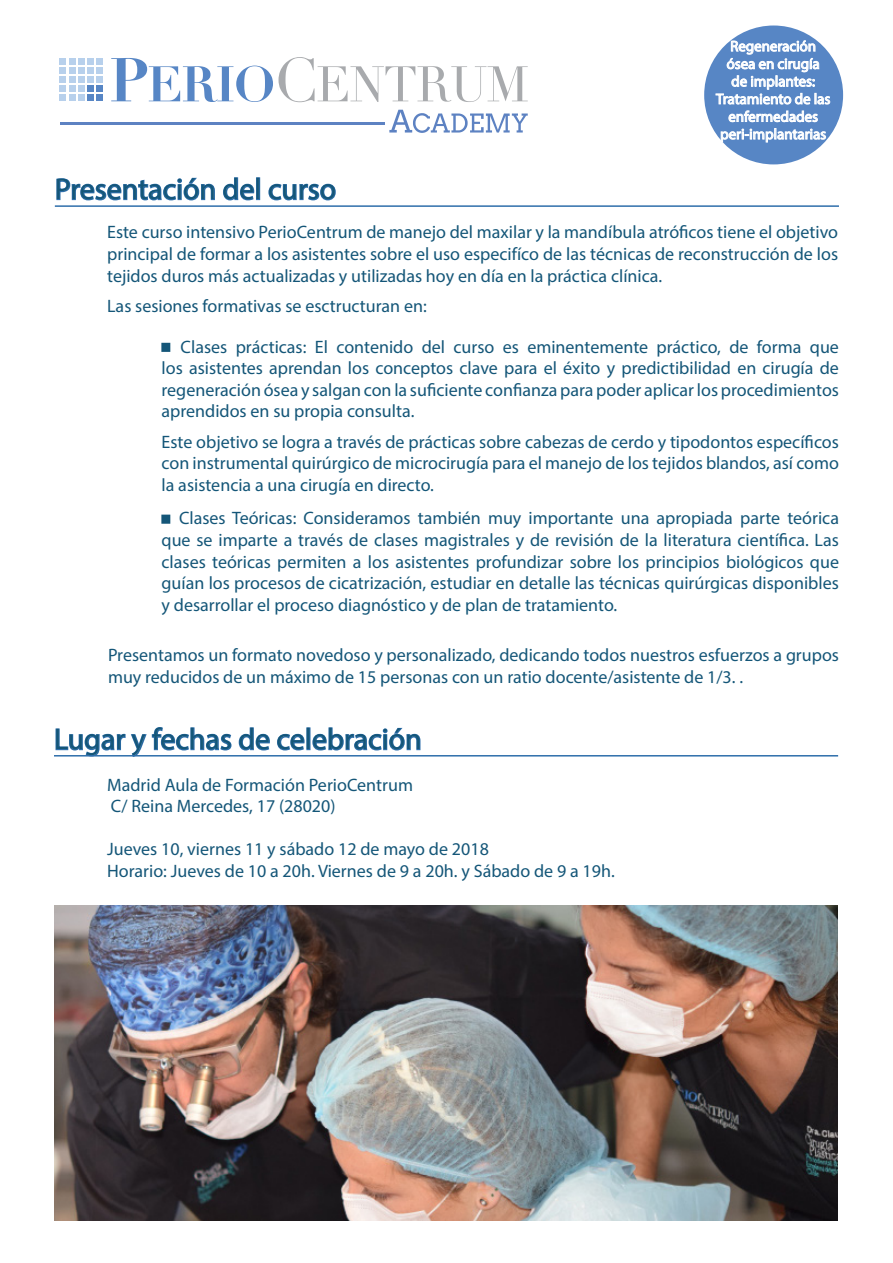
<style>
.page{position:relative;width:893px;height:1263px;background:#fff}
.page>*{position:absolute;margin:0;border:0;box-sizing:border-box;transform-origin:0 0}
.t1{font:30px "Myriad Pro";color:#145678}
.t2{font:18px/21.6px "Myriad Pro";color:#145678;text-align:justify}
.t3{font:14.85px/17.5px "Myriad Pro";color:#fff;text-align:center}
.s1{font-family:"Minion Pro";font-size:21px}
</style>
<div class="page">
<div style="left:704px;top:26px;width:139px;height:138px;background:#5786c5;border-radius:50%"></div>
<svg style="left:716px;top:40px;width:114px;height:102px"></svg>
<svg style="left:111px;top:57px;width:417px;height:45px"></svg>
<div style="left:96px;top:58px;width:7px;height:6px;background:#b7d0ec"></div>
<div style="left:96px;top:67px;width:7px;height:7px;background:#b7d0ec"></div>
<div style="left:87px;top:58px;width:7px;height:6px;background:#b7d0ec"></div>
<div style="left:87px;top:67px;width:7px;height:7px;background:#b7d0ec"></div>
<div style="left:96px;top:76px;width:7px;height:7px;background:#b7d0ec"></div>
<div style="left:96px;top:85px;width:7px;height:7px;background:#5786c5"></div>
<div style="left:87px;top:76px;width:7px;height:7px;background:#b7d0ec"></div>
<div style="left:87px;top:85px;width:7px;height:7px;background:#5786c5"></div>
<div style="left:96px;top:95px;width:7px;height:6px;background:#5786c5"></div>
<div style="left:87px;top:95px;width:7px;height:6px;background:#5786c5"></div>
<div style="left:78px;top:58px;width:7px;height:6px;background:#b7d0ec"></div>
<div style="left:78px;top:67px;width:7px;height:7px;background:#b7d0ec"></div>
<div style="left:69px;top:58px;width:7px;height:6px;background:#b7d0ec"></div>
<div style="left:69px;top:67px;width:7px;height:7px;background:#b7d0ec"></div>
<div style="left:78px;top:76px;width:7px;height:7px;background:#b7d0ec"></div>
<div style="left:78px;top:85px;width:7px;height:7px;background:#b7d0ec"></div>
<div style="left:69px;top:76px;width:7px;height:7px;background:#b7d0ec"></div>
<div style="left:69px;top:85px;width:7px;height:7px;background:#b7d0ec"></div>
<div style="left:78px;top:95px;width:7px;height:6px;background:#b7d0ec"></div>
<div style="left:69px;top:95px;width:7px;height:6px;background:#b7d0ec"></div>
<svg style="left:60px;top:58px;width:6px;height:6px"></svg>
<div style="left:60px;top:67px;width:6px;height:7px;background:#b7d0ec"></div>
<div style="left:60px;top:76px;width:6px;height:7px;background:#b7d0ec"></div>
<div style="left:60px;top:85px;width:6px;height:7px;background:#b7d0ec"></div>
<svg style="left:60px;top:95px;width:6px;height:6px"></svg>
<svg style="left:389px;top:110px;width:139px;height:23px"></svg>
<hr style="left:60px;top:122px;width:324px;height:2px;background:#5d82c2">
<svg style="left:56px;top:177px;width:159px;height:24px"></svg>
<svg style="left:223px;top:177px;width:32px;height:24px"></svg>
<div style="left:256px;top:177px;width:4px;height:23px;border:2px solid #2e6eab"></div>
<svg style="left:268px;top:183px;width:68px;height:18px"></svg>
<svg style="left:55px;top:727px;width:177px;height:30px"></svg>
<svg style="left:238px;top:727px;width:67px;height:24px"></svg>
<div style="left:306px;top:727px;width:4px;height:23px;border:2px solid #2e6eab"></div>
<svg style="left:312px;top:727px;width:109px;height:30px"></svg>
<hr style="left:55px;top:205px;width:784px;height:2px;background:#2e6eab">
<hr style="left:54px;top:755px;width:784px;height:1px;background:#2e6eab">
<img style="left:54px;top:906px;width:783px;height:314px">
<div style="left:161px;top:343px;width:9px;height:9px;border:3px solid #145678"></div>
<div style="left:161px;top:515px;width:9px;height:9px;border:3px solid #145678"></div>
<p class="t1" style="left:55px;top:171px;width:283px">Presentación del curso</p>
<p class="t3" style="left:716px;top:37px;width:116px">Regeneración ósea en cirugía<br>de implantes:<br>Tratamiento de las enfermedades peri-implantarias</p>
<p class="t2" style="left:107px;top:221px;width:732px">Este curso intensivo PerioCentrum de manejo del maxilar y la mandíbula atróficos tiene el objetivo principal de formar a los asistentes sobre el uso especifíco de las técnicas de reconstrucción de los tejidos duros más actualizadas y utilizadas hoy en día en la práctica clínica.</p>
<p class="t2" style="left:107px;top:295px;width:321px">Las sesiones formativas se esctructuran en:</p>
<p class="t2" style="left:162px;top:335px;width:679px"><span class="s1">■</span> Clases prácticas: El contenido del curso es eminentemente práctico, de forma que los asistentes aprendan los conceptos clave para el éxito y predictibilidad en cirugía de regeneración ósea y salgan con la suficiente confianza para poder aplicar los procedimientos aprendidos en su propia consulta.</p>
<p class="t2" style="left:162px;top:430px;width:679px">Este objetivo se logra a través de prácticas sobre cabezas de cerdo y tipodontos específicos con instrumental quirúrgico de microcirugía para el manejo de los tejidos blandos, así como la asistencia a una cirugía en directo.</p>
<p class="t2" style="left:162px;top:507px;width:679px"><span class="s1">■</span> Clases Teóricas: Consideramos también muy importante una apropiada parte teórica que se imparte a través de clases magistrales y de revisión de la literatura científica. Las clases teóricas permiten a los asistentes profundizar sobre los principios biológicos que guían los procesos de cicatrización, estudiar en detalle las técnicas quirúrgicas disponibles y desarrollar el proceso diagnóstico y de plan de tratamiento.</p>
<p class="t2" style="left:108px;top:644px;width:732px">Presentamos un formato novedoso y personalizado, dedicando todos nuestros esfuerzos a grupos muy reducidos de un máximo de 15 personas con un ratio docente/asistente de 1/3. .</p>
<p class="t1" style="left:54px;top:721px;width:369px">Lugar y fechas de celebración</p>
<p class="t2" style="left:107px;top:773px;width:307px">Madrid Aula de Formación PerioCentrum</p>
<p class="t2" style="left:111px;top:795px;width:226px">C/ Reina Mercedes, 17 (28020)</p>
<p class="t2" style="left:107px;top:838px;width:383px">Jueves 10, viernes 11 y sábado 12 de mayo de 2018</p>
<p class="t2" style="left:107px;top:860px;width:509px">Horario: Jueves de 10 a 20h. Viernes de 9 a 20h. y Sábado de 9 a 19h.</p>
</div>
